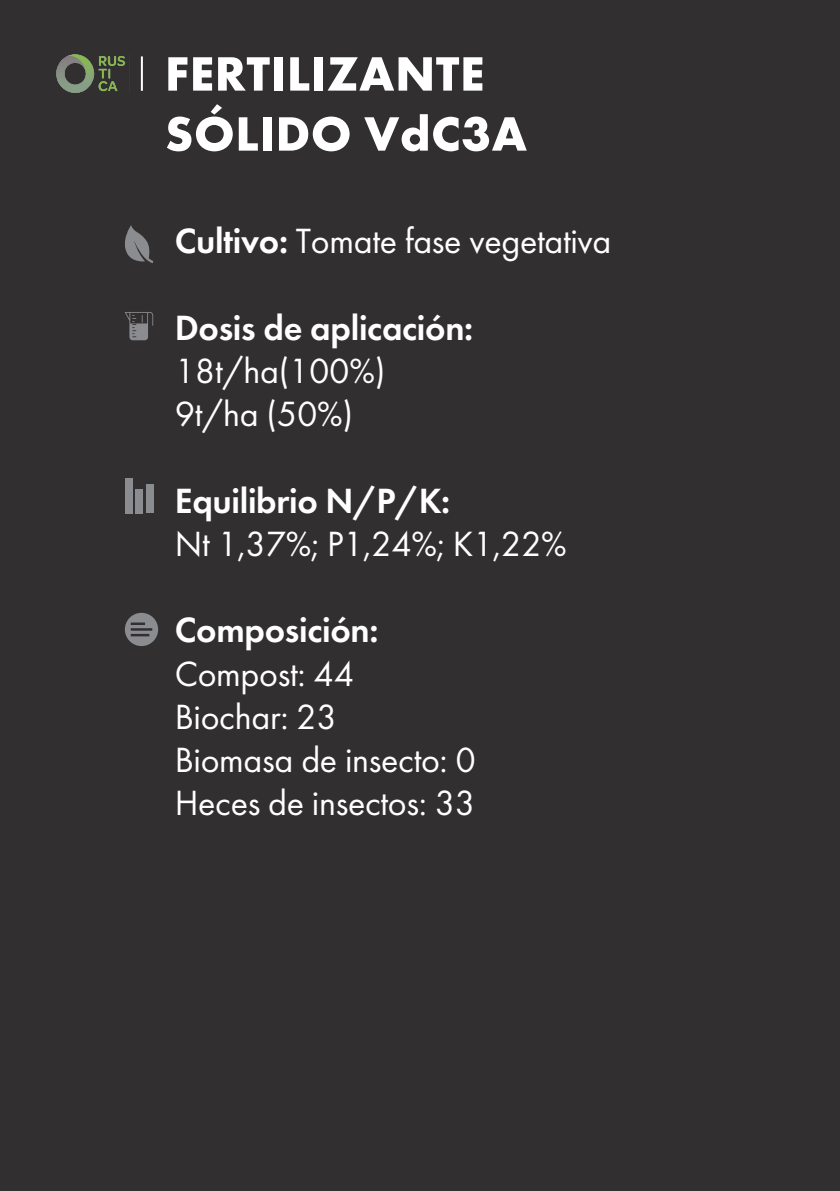
<style>
.page{position:relative;width:840px;height:1191px;background:#fff}
.page>*{position:absolute;margin:0;border:0;box-sizing:border-box;transform-origin:0 0}
.t1{font:700 50px/60px "Futura PT";letter-spacing:.01em;color:#fff}
.t2{font:36.4px/43.2px "Futura PT";letter-spacing:-.01em;color:#fff}
.t3{font:600 36.4px "Futura PT";letter-spacing:-.01em;color:#fff}
.s1{font-weight:600}
</style>
<div class="page">
<div style="left:0;top:0;width:839px;height:1191px;background:#312f30"></div>
<svg style="left:125px;top:225px;width:28px;height:38px"></svg>
<div style="left:125px;top:478px;width:7px;height:35px;background:#8a8c8f"></div>
<div style="left:135px;top:488px;width:7px;height:25px;background:#8a8c8f"></div>
<div style="left:146px;top:484px;width:7px;height:29px;background:#8a8c8f"></div>
<svg style="left:125px;top:613px;width:33px;height:33px"></svg>
<svg style="left:125px;top:312px;width:28px;height:28px"></svg>
<img style="left:57px;top:55px;width:69px;height:38px">
<hr style="left:141px;top:56px;width:2px;height:35px;background:#fff">
<h1 class="t1" style="left:165px;top:43px;width:363px">FERTILIZANTE<br>SÓLIDO VdC3A</h1>
<p class="t2" style="left:175px;top:219px;width:438px"><span class="s1">Cultivo:</span> Tomate fase vegetativa</p>
<p class="t3" style="left:175px;top:305px;width:300px">Dosis de aplicación:</p>
<p class="t2" style="left:175px;top:349px;width:212px">18t/ha(100%)<br>9t/ha (50%)</p>
<p class="t3" style="left:175px;top:478px;width:277px">Equilibrio N/P/K:</p>
<p class="t2" style="left:175px;top:522px;width:393px">Nt 1,37%; P1,24%; K1,22%</p>
<p class="t3" style="left:175px;top:607px;width:205px">Composición:</p>
<p class="t2" style="left:175px;top:651px;width:302px">Compost: 44<br>Biochar: 23<br>Biomasa de insecto: 0<br>Heces de insectos: 33</p>
</div>
